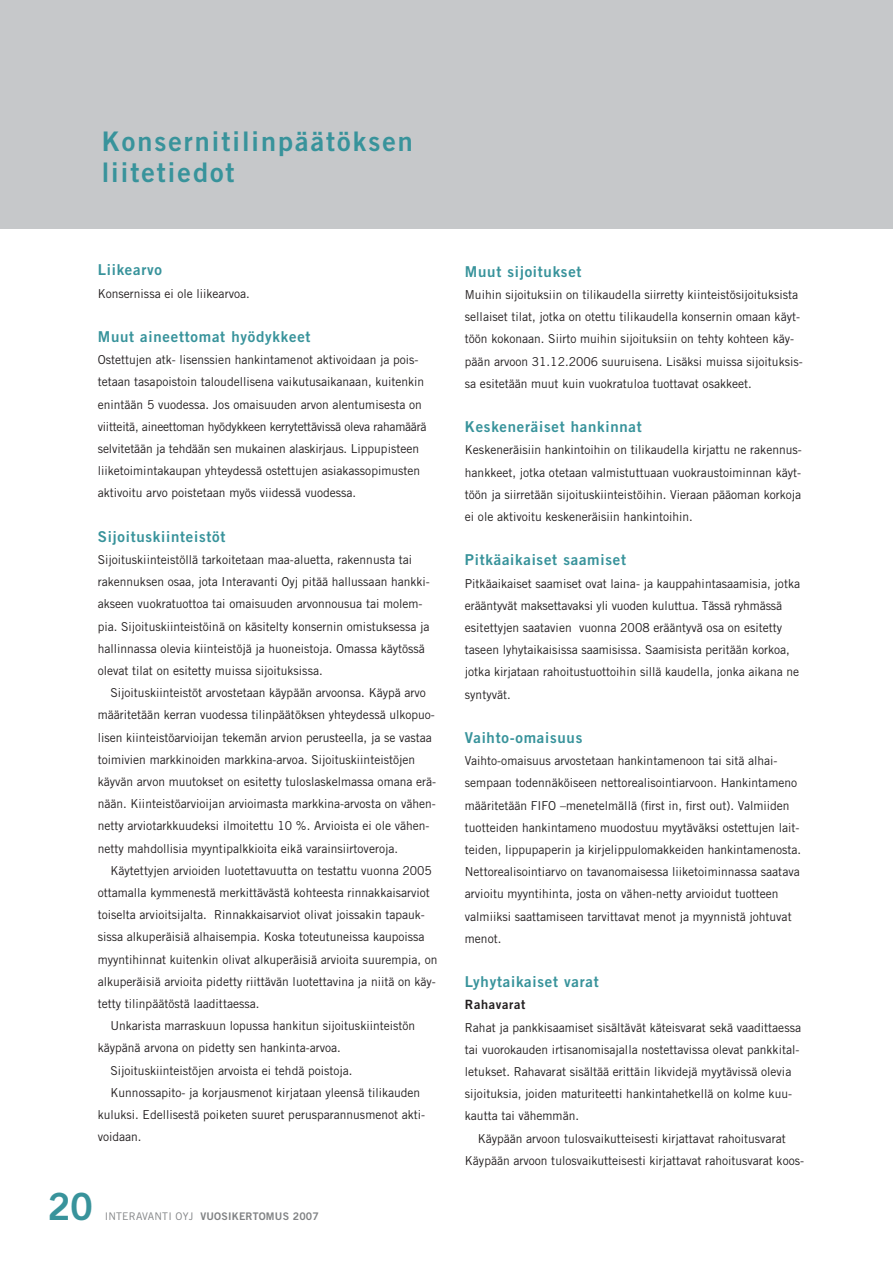
<style>
.page{position:relative;width:893px;height:1263px;background:#fff}
.page>*{position:absolute;margin:0;border:0;box-sizing:border-box;transform-origin:0 0}
.t1{font:37.5px "Trade Gothic Bold Two";color:#38939b}
.t2{font:27px/31.5px "Trade Gothic Bold Two";letter-spacing:.075em;color:#38939b}
.t3{font:15px "Trade Gothic Bold Two";letter-spacing:.05em;color:#38939b}
.t4{font:12.75px "Trade Gothic Bold Two";letter-spacing:.05em;color:#231f20}
.t5{font:12.3px/22.2px "Trade Gothic";color:#231f20}
.t6{font:10.5px "Trade Gothic Bold Two";letter-spacing:.02em;color:#808284}
.s1{font-family:"Trade Gothic"}
</style>
<div class="page">
<div style="left:0;top:0;width:893px;height:228px;background:#c6c8ca"></div>
<h2 class="t2" style="left:102px;top:128px;width:313px">Konsernitilinpäätöksen liitetiedot</h2>
<p class="t3" style="left:98px;top:265px;width:66px">Liikearvo</p>
<p class="t5" style="left:98px;top:283px;width:153px">Konsernissa ei ole liikearvoa.</p>
<p class="t3" style="left:98px;top:331px;width:214px">Muut aineettomat hyödykkeet</p>
<p class="t5" style="left:98px;top:350px;width:330px">Ostettujen atk- lisenssien hankintamenot aktivoidaan ja pois&shy;tetaan tasapoistoin taloudellisena vaikutusaikanaan, kuitenkin enintään 5 vuodessa. Jos omaisuuden arvon alentumisesta on viitteitä, aineettoman hyödykkeen kerrytettävissä oleva rahamäärä selvitetään ja tehdään sen mukainen alaskirjaus. Lippupisteen liiketoimintakaupan yhteydessä ostettujen asiakassopimusten aktivoitu arvo poistetaan myös viidessä vuodessa.</p>
<p class="t3" style="left:98px;top:531px;width:129px">Sijoituskiinteistöt</p>
<p class="t5" style="left:98px;top:550px;width:334px">Sijoituskiinteistöllä tarkoitetaan maa-aluetta, rakennusta tai rakennuksen osaa, jota Interavanti Oyj pitää hallussaan hankki&shy;akseen vuokratuottoa tai omaisuuden arvonnousua tai molem&shy;pia. Sijoituskiinteistöinä on käsitelty konsernin omistuksessa ja hallinnassa olevia kiinteistöjä ja huoneistoja. Omassa käytössä olevat tilat on esitetty muissa sijoituksissa.</p>
<p class="t5" style="left:98px;top:683px;width:340px;text-indent:13px">Sijoituskiinteistöt arvostetaan käypään arvoonsa. Käypä arvo määritetään kerran vuodessa tilinpäätöksen yhteydessä ulkopuo&shy;lisen kiinteistöarvioijan tekemän arvion perusteella, ja se vastaa toimivien markkinoiden markkina-arvoa. Sijoituskiinteistöjen käyvän arvon muutokset on esitetty tuloslaskelmassa omana erä&shy;nään. Kiinteistöarvioijan arvioimasta markkina-arvosta on vähen&shy;netty arviotarkkuudeksi ilmoitettu 10 %. Arvioista ei ole vähen&shy;netty mahdollisia myyntipalkkioita eikä varainsiirtoveroja.</p>
<p class="t5" style="left:111px;top:860px;width:323px">Käytettyjen arvioiden luotettavuutta on testattu vuonna 2005</p>
<p class="t5" style="left:98px;top:883px;width:334px">ottamalla kymmenestä merkittävästä kohteesta rinnakkaisarviot</p>
<p class="t5" style="left:98px;top:905px;width:329px">toiselta arvioitsijalta. Rinnakkaisarviot olivat joissakin tapauk-</p>
<p class="t5" style="left:98px;top:927px;width:328px">sissa alkuperäisiä alhaisempia. Koska toteutuneissa kaupoissa</p>
<p class="t5" style="left:98px;top:949px;width:341px">myyntihinnat kuitenkin olivat alkuperäisiä arvioita suurempia, on</p>
<p class="t5" style="left:98px;top:971px;width:340px">alkuperäisiä arvioita pidetty riittävän luotettavina ja niitä on käy-</p>
<p class="t5" style="left:98px;top:994px;width:163px">tetty tilinpäätöstä laadittaessa.</p>
<p class="t5" style="left:111px;top:1016px;width:306px">Unkarista marraskuun lopussa hankitun sijoituskiinteistön</p>
<p class="t5" style="left:98px;top:1038px;width:245px">käypänä arvona on pidetty sen hankinta-arvoa.</p>
<p class="t5" style="left:111px;top:1060px;width:244px">Sijoituskiinteistöjen arvoista ei tehdä poistoja.</p>
<p class="t5" style="left:111px;top:1082px;width:311px">Kunnossapito- ja korjausmenot kirjataan yleensä tilikauden</p>
<p class="t5" style="left:98px;top:1105px;width:329px">kuluksi. Edellisestä poiketen suuret perusparannusmenot akti-</p>
<p class="t5" style="left:98px;top:1127px;width:45px">voidaan.</p>
<h1 class="t1" style="left:48px;top:1193px;width:47px">20</h1>
<p class="t6" style="left:105px;top:1212px;width:216px"><span class="s1">INTERAVANTI OYJ</span> VUOSIKERTOMUS 2007</p>
<p class="t3" style="left:465px;top:266px;width:118px">Muut sijoitukset</p>
<p class="t5" style="left:465px;top:285px;width:339px">Muihin sijoituksiin on tilikaudella siirretty kiinteistösijoituksista sellaiset tilat, jotka on otettu tilikaudella konsernin omaan käyt&shy;töön kokonaan. Siirto muihin sijoituksiin on tehty kohteen käy&shy;pään arvoon 31.12.2006 suuruisena. Lisäksi muissa sijoituksis&shy;sa esitetään muut kuin vuokratuloa tuottavat osakkeet.</p>
<p class="t3" style="left:465px;top:421px;width:178px">Keskeneräiset hankinnat</p>
<p class="t5" style="left:465px;top:440px;width:338px;text-align:justify">Keskeneräisiin hankintoihin on tilikaudella kirjattu ne rakennus&shy;hankkeet, jotka otetaan valmistuttuaan vuokraustoiminnan käyt&shy;töön ja siirretään sijoituskiinteistöihin. Vieraan pääoman korkoja ei ole aktivoitu keskeneräisiin hankintoihin.</p>
<p class="t3" style="left:465px;top:555px;width:163px">Pitkäaikaiset saamiset</p>
<p class="t5" style="left:465px;top:573px;width:337px">Pitkäaikaiset saamiset ovat laina- ja kauppahintasaamisia, jotka erääntyvät maksettavaksi yli vuoden kuluttua. Tässä ryhmässä esitettyjen saatavien vuonna 2008 erääntyvä osa on esitetty taseen lyhytaikaisissa saamisissa. Saamisista peritään korkoa, jotka kirjataan rahoitustuottoihin sillä kaudella, jonka aikana ne syntyvät.</p>
<p class="t3" style="left:465px;top:732px;width:119px">Vaihto-omaisuus</p>
<p class="t5" style="left:465px;top:751px;width:338px">Vaihto-omaisuus arvostetaan hankintamenoon tai sitä alhai&shy;sempaan todennäköiseen nettorealisointiarvoon. Hankintameno määritetään FIFO –menetelmällä (first in, first out). Valmiiden tuotteiden hankintameno muodostuu myytäväksi ostettujen lait&shy;teiden, lippupaperin ja kirjelippulomakkeiden hankintamenosta.<br>Nettorealisointiarvo on tavanomaisessa liiketoiminnassa saatava arvioitu myyntihinta, josta on vähen-netty arvioidut tuotteen valmiiksi saattamiseen tarvittavat menot ja myynnistä johtuvat menot.</p>
<p class="t3" style="left:465px;top:976px;width:135px">Lyhytaikaiset varat</p>
<p class="t4" style="left:465px;top:1000px;width:62px">Rahavarat</p>
<p class="t5" style="left:465px;top:1017px;width:338px">Rahat ja pankkisaamiset sisältävät käteisvarat sekä vaadittaessa tai vuorokauden irtisanomisajalla nostettavissa olevat pankkital&shy;letukset. Rahavarat sisältää erittäin likvidejä myytävissä olevia sijoituksia, joiden maturiteetti hankintahetkellä on kolme kuu&shy;kautta tai vähemmän.</p>
<p class="t5" style="left:465px;top:1128px;width:341px;text-align:center">Käypään arvoon tulosvaikutteisesti kirjattavat rahoitusvarat<br>Käypään arvoon tulosvaikutteisesti kirjattavat rahoitusvarat koos-</p>
</div>
